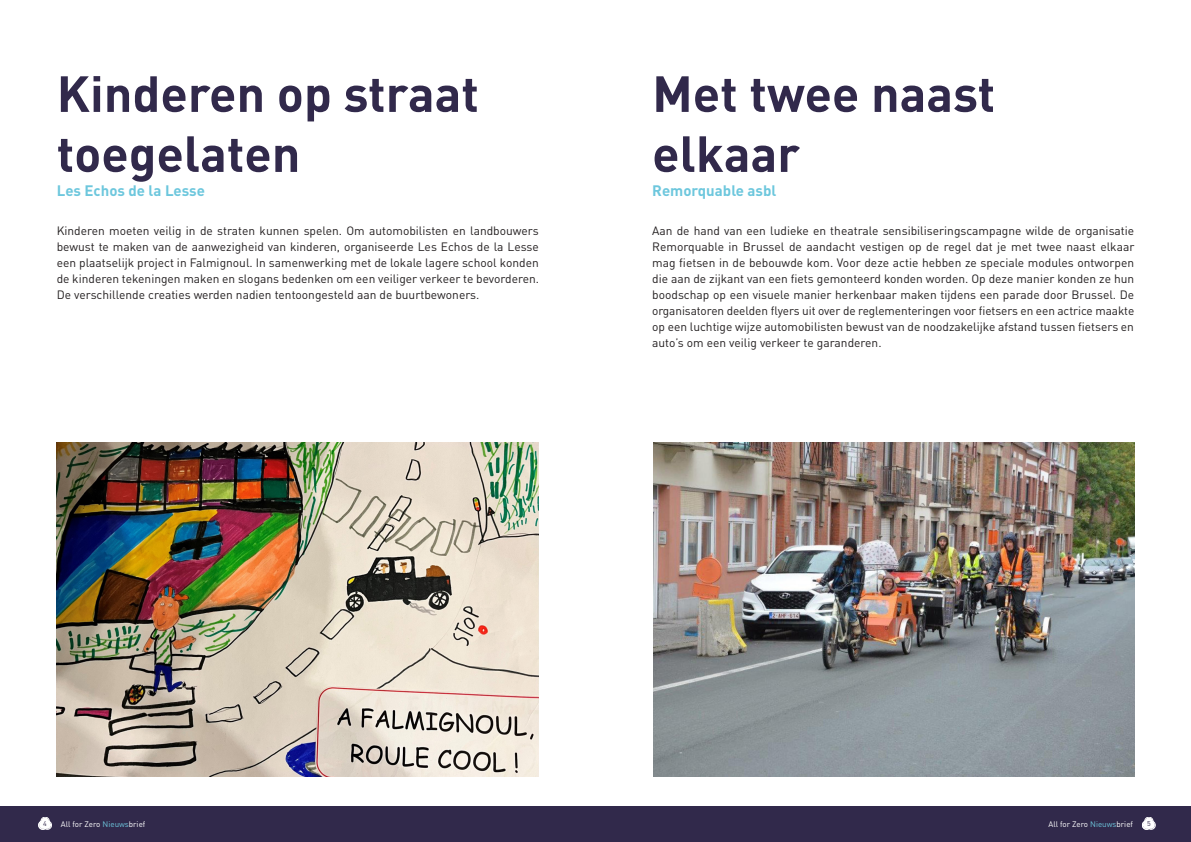
<style>
.page{position:relative;width:1191px;height:842px;background:#fff}
.page>*{position:absolute;margin:0;border:0;box-sizing:border-box;transform-origin:0 0}
.titel{font:700 50px/60px "DIN Pro";color:#31294b}
.organisatie{font:700 15px "DIN Pro";color:#6dc7dd}
.BASISTEKST{font:12px/16px "DIN Pro";color:#231f20;text-align:justify}
.t1{font:8px "DIN Pro";color:#fff}
.t2{font:7px "DIN Pro";color:#31294b}
.s1{color:#6dc7dd}
</style>
<div class="page">
<div style="left:0;top:806px;width:1191px;height:36px;background:#31294b"></div>
<div style="left:1146px;top:821px;width:9px;height:8px;border:1px solid #fff;border-radius:50%"></div>
<svg style="left:1142px;top:817px;width:12px;height:12px"></svg>
<div style="left:43px;top:821px;width:9px;height:8px;border:1px solid #fff;border-radius:50%"></div>
<svg style="left:39px;top:817px;width:12px;height:12px"></svg>
<img style="left:57px;top:442px;width:482px;height:335px">
<img style="left:653px;top:442px;width:481px;height:335px">
<p class="titel" style="left:57px;top:62px;width:424px">Kinderen op straat toegelaten</p>
<p class="organisatie" style="left:57px;top:181px;width:150px">Les Echos de la Lesse</p>
<p class="BASISTEKST" style="left:57px;top:222px;width:484px">Kinderen moeten veilig in de straten kunnen spelen. Om automobilisten en landbouwers bewust te maken van de aanwezigheid van kinderen, organiseerde Les Echos de la Lesse een plaatselijk project in Falmignoul. In samenwerking met de lokale lagere school konden de kinderen tekeningen maken en slogans bedenken om een veiliger verkeer te bevorderen.<br>De verschillende creaties werden nadien tentoongesteld aan de buurtbewoners.</p>
<p class="titel" style="left:652px;top:62px;width:344px">Met twee naast elkaar</p>
<p class="organisatie" style="left:652px;top:181px;width:126px">Remorquable asbl</p>
<p class="BASISTEKST" style="left:652px;top:222px;width:484px">Aan de hand van een ludieke en theatrale sensibiliseringscampagne wilde de organisatie Remorquable in Brussel de aandacht vestigen op de regel dat je met twee naast elkaar mag fietsen in de bebouwde kom. Voor deze actie hebben ze speciale modules ontworpen die aan de zijkant van een fiets gemonteerd konden worden. Op deze manier konden ze hun boodschap op een visuele manier herkenbaar maken tijdens een parade door Brussel. De organisatoren deelden flyers uit over de reglementeringen voor fietsers en een actrice maakte op een luchtige wijze automobilisten bewust van de noodzakelijke afstand tussen fietsers en auto’s om een veilig verkeer te garanderen.</p>
<p class="t2" style="left:43px;top:819px;width:5px">4</p>
<p class="t1" style="left:61px;top:819px;width:86px">All for Zero <span class="s1">Nieuws</span>brief</p>
<p class="t1" style="left:1048px;top:819px;width:86px">All for Zero <span class="s1">Nieuws</span>brief</p>
<p class="t2" style="left:1147px;top:819px;width:5px">5</p>
</div>
